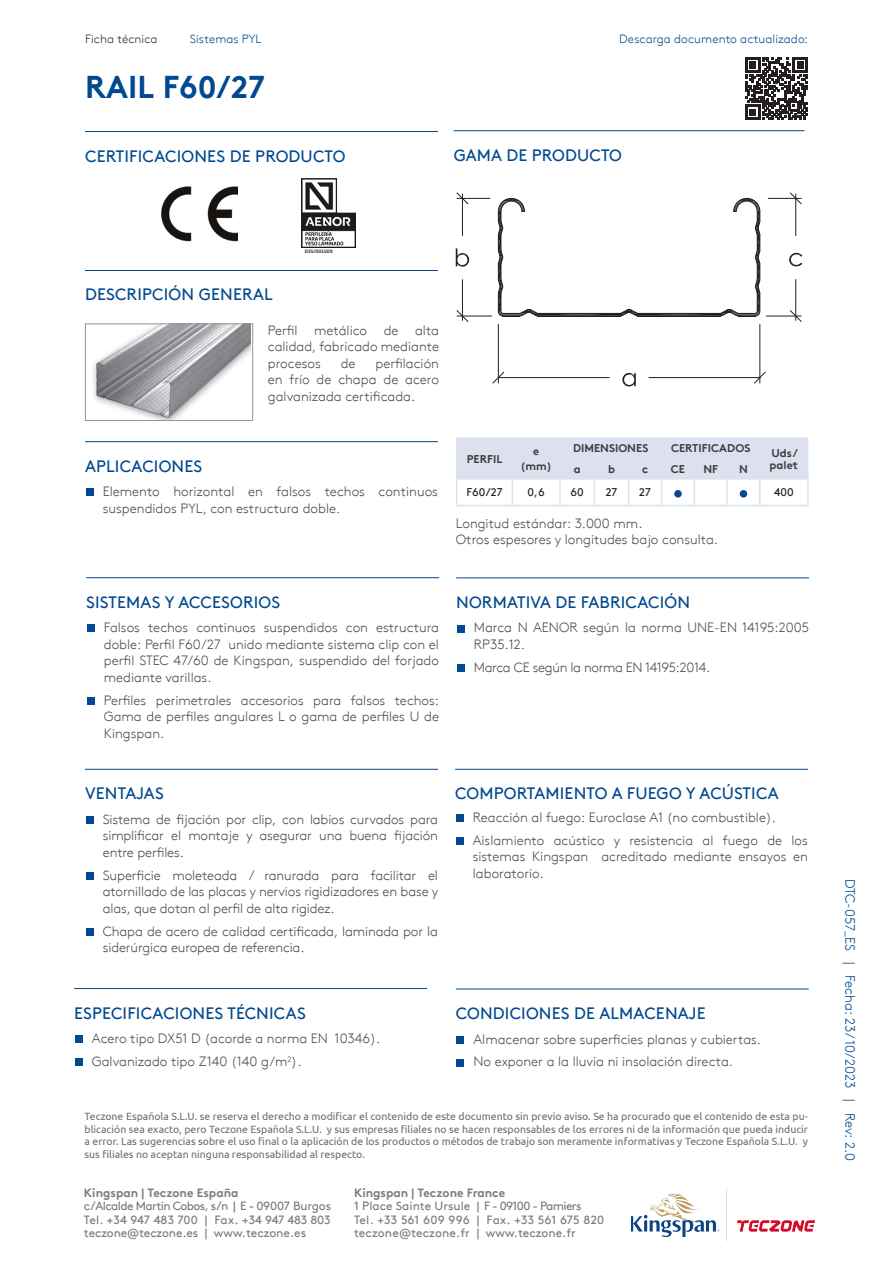
<style>
.page{position:relative;width:893px;height:1263px;background:#fff}
.page>*{position:absolute;margin:0;border:0;box-sizing:border-box;transform-origin:0 0}
.Internal__Main_Page{font:700 31.5px "Kingspan Brown TT";color:#014990}
.Head_con_linea{font:16.5px "Kingspan Brown TT";letter-spacing:.01em;color:#014990}
.Lista{font:300 13.5px/16.5px "Kingspan Brown TT";color:#4b4c4d;text-align:justify}
.t1{font:300 13.5px "Kingspan Brown TT";color:#014990}
.Lista-2{font:300 13.5px "Kingspan Brown TT";letter-spacing:-.025em;color:#4b4c4d}
.t2{font:12px/13.5px "Kingspan Brown TT";color:#7d7b7e;text-align:justify}
.t3{font:700 12px "Kingspan Brown TT";color:#7d7b7e}
.t4{font:300 12px "Kingspan Brown TT";letter-spacing:.005em;color:#014990}
.t5{font:300 12px "Kingspan Brown TT";letter-spacing:.005em;color:#2b2d31}
.t6{font:700 11.25px "Kingspan Brown TT";color:#3e3e3f}
.t7{font:11.25px "Kingspan Brown TT";color:#231f20}
.Lista-3{font:11.25px "Kingspan Brown TT";color:#014990}
.t8{font:10.5px/12.6px "Ubuntu";color:#6c6d70;text-align:justify}
.t9{font:500 4.5px "Soho Gothic Pro";color:#231f20}
</style>
<div class="page">
<img style="left:631px;top:1189px;width:183px;height:52px">
<hr style="left:454px;top:130px;width:350px;height:1px;background:#014990">
<hr style="left:85px;top:270px;width:353px;height:1px;background:#014990">
<hr style="left:85px;top:131px;width:353px;height:1px;background:#014990">
<hr style="left:456px;top:989px;width:353px;height:1px;background:#014990">
<div style="left:456px;top:1036px;width:8px;height:7px;background:#014990"></div>
<div style="left:456px;top:1059px;width:8px;height:7px;background:#014990"></div>
<hr style="left:85px;top:441px;width:353px;height:1px;background:#014990">
<hr style="left:86px;top:577px;width:353px;height:1px;background:#014990">
<hr style="left:74px;top:988px;width:353px;height:1px;background:#014990">
<hr style="left:85px;top:769px;width:353px;height:1px;background:#014990">
<hr style="left:456px;top:578px;width:353px;height:1px;background:#014990">
<hr style="left:455px;top:769px;width:353px;height:1px;background:#014990">
<div style="left:86px;top:488px;width:8px;height:8px;background:#014990"></div>
<div style="left:87px;top:624px;width:8px;height:8px;background:#014990"></div>
<div style="left:87px;top:697px;width:8px;height:8px;background:#014990"></div>
<div style="left:75px;top:1035px;width:8px;height:8px;background:#014990"></div>
<div style="left:75px;top:1058px;width:8px;height:8px;background:#014990"></div>
<div style="left:86px;top:816px;width:8px;height:8px;background:#014990"></div>
<div style="left:86px;top:872px;width:8px;height:8px;background:#014990"></div>
<div style="left:86px;top:928px;width:8px;height:8px;background:#014990"></div>
<div style="left:457px;top:625px;width:8px;height:7px;background:#014990"></div>
<div style="left:457px;top:664px;width:8px;height:8px;background:#014990"></div>
<div style="left:456px;top:814px;width:8px;height:8px;background:#014990"></div>
<div style="left:456px;top:837px;width:8px;height:8px;background:#014990"></div>
<img style="left:93px;top:325px;width:158px;height:94px">
<div style="left:85px;top:323px;width:168px;height:98px;border:1px solid #939598"></div>
<hr style="left:760px;top:478px;width:49px;height:2px;background:#dde1ef">
<hr style="left:807px;top:480px;width:2px;height:25px;background:#dde1ef">
<hr style="left:760px;top:505px;width:49px;height:1px;background:#dde1ef">
<svg style="left:456px;top:438px;width:352px;height:68px"></svg>
<svg style="left:498px;top:197px;width:263px;height:120px"></svg>
<hr style="left:498px;top:324px;width:1px;height:59px;background:#231f20">
<hr style="left:760px;top:324px;width:1px;height:59px;background:#231f20">
<hr style="left:498px;top:377px;width:111px;height:1px;background:#231f20">
<hr style="left:649px;top:377px;width:111px;height:1px;background:#231f20">
<svg style="left:493px;top:372px;width:11px;height:11px"></svg>
<svg style="left:754px;top:372px;width:11px;height:11px"></svg>
<svg style="left:622px;top:373px;width:14px;height:14px"></svg>
<hr style="left:457px;top:198px;width:33px;height:1px;background:#231f20">
<hr style="left:457px;top:316px;width:35px;height:1px;background:#231f20">
<hr style="left:462px;top:194px;width:1px;height:41px;background:#231f20">
<hr style="left:462px;top:280px;width:1px;height:40px;background:#231f20">
<svg style="left:457px;top:193px;width:11px;height:11px"></svg>
<svg style="left:457px;top:310px;width:11px;height:12px"></svg>
<svg style="left:456px;top:248px;width:14px;height:19px"></svg>
<hr style="left:768px;top:198px;width:33px;height:1px;background:#231f20">
<hr style="left:766px;top:316px;width:35px;height:1px;background:#231f20">
<hr style="left:795px;top:194px;width:1px;height:42px;background:#231f20">
<hr style="left:795px;top:279px;width:1px;height:41px;background:#231f20">
<svg style="left:790px;top:193px;width:11px;height:11px"></svg>
<svg style="left:790px;top:310px;width:11px;height:12px"></svg>
<svg style="left:789px;top:253px;width:13px;height:14px"></svg>
<img style="left:162px;top:186px;width:76px;height:55px">
<img style="left:302px;top:178px;width:53px;height:69px">
<svg style="left:745px;top:57px;width:63px;height:63px"></svg>
<p class="t5" style="left:85px;top:30px;width:74px">Ficha técnica</p>
<p class="t4" style="left:190px;top:30px;width:73px">Sistemas PYL</p>
<p class="t4" style="left:619px;top:30px;width:190px">Descarga documento actualizado:</p>
<p class="Internal__Main_Page" style="left:85px;top:61px;width:181px">RAIL F60/27</p>
<p class="Head_con_linea" style="left:85px;top:143px;width:262px">CERTIFICACIONES DE PRODUCTO</p>
<p class="Head_con_linea" style="left:454px;top:142px;width:170px">GAMA DE PRODUCTO</p>
<p class="Head_con_linea" style="left:85px;top:282px;width:189px">DESCRIPCIÓN GENERAL</p>
<p class="t9" style="left:305px;top:248px;width:30px">035/001509</p>
<p class="Head_con_linea" style="left:85px;top:453px;width:119px">APLICACIONES</p>
<p class="Lista" style="left:268px;top:321px;width:173px">Perfil metálico de alta calidad, fabricado mediante procesos</p>
<p class="Lista" style="left:268px;top:354px;width:173px;text-indent:107px">perfilación en frío de chapa de acero galvanizada certificada.</p>
<p class="Lista" style="left:341px;top:354px;width:16px">de</p>
<p class="Lista" style="left:103px;top:482px;width:337px">Elemento horizontal en falsos techos continuos suspendidos PYL, con estructura doble.</p>
<p class="t6" style="left:467px;top:450px;width:37px">PERFIL</p>
<p class="t6" style="left:533px;top:442px;width:8px">e</p>
<p class="t6" style="left:520px;top:457px;width:33px">(mm)</p>
<p class="t6" style="left:573px;top:439px;width:77px">DIMENSIONES</p>
<p class="t6" style="left:671px;top:439px;width:81px">CERTIFICADOS</p>
<p class="t6" style="left:574px;top:460px;width:8px">a</p>
<p class="t6" style="left:608px;top:460px;width:8px">b</p>
<p class="t6" style="left:642px;top:460px;width:8px">c</p>
<p class="t6" style="left:671px;top:460px;width:16px">CE</p>
<p class="t6" style="left:703px;top:460px;width:16px">NF</p>
<p class="t6" style="left:739px;top:460px;width:10px">N</p>
<p class="t6" style="left:771px;top:444px;width:28px">Uds/</p>
<p class="t6" style="left:770px;top:456px;width:30px">palet</p>
<p class="t7" style="left:466px;top:484px;width:37px">F60/27</p>
<p class="t7" style="left:528px;top:484px;width:19px">0,6</p>
<p class="t7" style="left:571px;top:484px;width:15px">60</p>
<p class="t7" style="left:606px;top:484px;width:13px">27</p>
<p class="t7" style="left:639px;top:484px;width:13px">27</p>
<p class="Lista-3" style="left:675px;top:484px;width:8px">•</p>
<p class="Lista-3" style="left:740px;top:484px;width:8px">•</p>
<p class="t7" style="left:774px;top:484px;width:21px">400</p>
<p class="Lista" style="left:456px;top:514px;width:188px">Longitud estándar: 3.000 mm.</p>
<p class="Lista" style="left:456px;top:530px;width:264px">Otros espesores y longitudes bajo consulta.</p>
<p class="Head_con_linea" style="left:86px;top:589px;width:196px">SISTEMAS Y ACCESORIOS</p>
<p class="Lista" style="left:104px;top:618px;width:337px">Falsos techos continuos suspendidos con estructura doble: Perfil F60/27 unido mediante sistema clip con el perfil STEC 47/60 de Kingspan, suspendido del forjado mediante varillas.</p>
<p class="Lista" style="left:104px;top:691px;width:337px">Perfiles perimetrales accesorios para falsos techos:<br>Gama de perfiles angulares L o gama de perfiles U de Kingspan.</p>
<p class="Head_con_linea" style="left:456px;top:589px;width:235px">NORMATIVA DE FABRICACIÓN</p>
<p class="Lista" style="left:474px;top:619px;width:337px">Marca N AENOR según la norma UNE-EN 14195:2005<br>RP35.12.</p>
<p class="Lista-2" style="left:474px;top:657px;width:238px">Marca CE según la norma EN 14195:2014.</p>
<p class="Head_con_linea" style="left:85px;top:781px;width:80px">VENTAJAS</p>
<p class="Lista" style="left:103px;top:810px;width:337px">Sistema de fijación por clip, con labios curvados para simplificar el montaje y asegurar una buena fijación entre perfiles.</p>
<p class="Lista" style="left:103px;top:866px;width:337px">Superficie moleteada / ranurada para facilitar el atornillado de las placas y nervios rigidizadores en base y alas, que dotan al perfil de alta rigidez.</p>
<p class="Lista" style="left:103px;top:922px;width:337px">Chapa de acero de calidad certificada, laminada por la siderúrgica europea de referencia.</p>
<p class="Head_con_linea" style="left:455px;top:781px;width:325px">COMPORTAMIENTO A FUEGO Y ACÚSTICA</p>
<p class="Lista" style="left:473px;top:808px;width:305px">Reacción al fuego: Euroclase A1 (no combustible).</p>
<p class="Lista" style="left:473px;top:831px;width:337px">Aislamiento acústico y resistencia al fuego de los sistemas Kingspan acreditado mediante ensayos en laboratorio.</p>
<p class="Head_con_linea" style="left:74px;top:1000px;width:233px">ESPECIFICACIONES TÉCNICAS</p>
<p class="Lista" style="left:92px;top:1029px;width:290px">Acero tipo DX51 D (acorde a norma EN 10346).</p>
<p class="Lista" style="left:92px;top:1052px;width:211px">Galvanizado tipo Z140 (140 g/m<sup>2</sup>).</p>
<p class="Head_con_linea" style="left:456px;top:1001px;width:251px">CONDICIONES DE ALMACENAJE</p>
<p class="Lista" style="left:473px;top:1030px;width:289px">Almacenar sobre superficies planas y cubiertas.</p>
<p class="Lista" style="left:473px;top:1052px;width:261px">No exponer a la lluvia ni insolación directa.</p>
<p class="t8" style="left:85px;top:1110px;width:725px">Teczone Española S.L.U. se reserva el derecho a modificar el contenido de este documento sin previo aviso. Se ha procurado que el contenido de esta pu&shy;blicación sea exacto, pero Teczone Española S.L.U. y sus empresas filiales no se hacen responsables de los errores ni de la información que pueda inducir a error. Las sugerencias sobre el uso final o la aplicación de los productos o métodos de trabajo son meramente informativas y Teczone Española S.L.U. y sus filiales no aceptan ninguna responsabilidad al respecto.</p>
<p class="t3" style="left:84px;top:1183px;width:156px">Kingspan | Teczone España</p>
<p class="t2" style="left:84px;top:1198px;width:249px">c/Alcalde Martin Cobos, s/n | E - 09007 Burgos Tel. +34 947 483 700 | Fax. +34 947 483 803 teczone@teczone.es | www.teczone.es</p>
<p class="t3" style="left:354px;top:1183px;width:153px">Kingspan | Teczone France</p>
<p class="t2" style="left:354px;top:1198px;width:252px;text-align:left">1 Place Sainte Ursule | F - 09100 - Pamiers<br>Tel. +33 561 609 996 | Fax. +33 561 675 820 teczone@teczone.fr | www.teczone.fr</p>
<p class="t1" style="left:860px;top:878px;width:284px;rotate:90deg">DTC-057_ES | Fecha: 23/10/2023 | Rev: 2.0</p>
</div>
